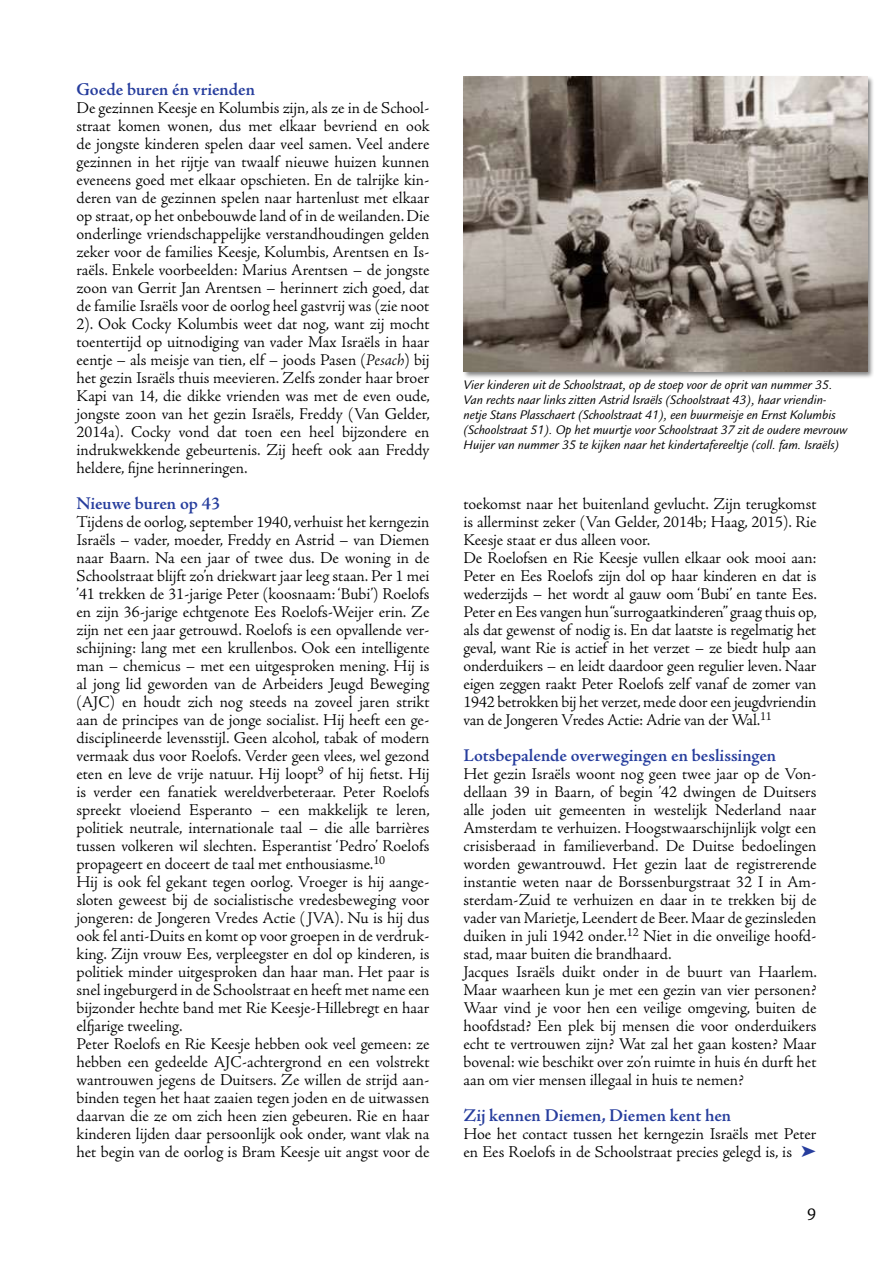
<style>
.page{position:relative;width:893px;height:1263px;background:#fff}
.page>*{position:absolute;margin:0;border:0;box-sizing:border-box;transform-origin:0 0}
.t1{font:600 18px "Adobe Jenson Pro";letter-spacing:-.005em;color:#263d9d}
.t2{font:18px "Legacy Sans Std";color:#000}
.t3{font:300 16.5px/18px "Adobe Jenson Pro";color:#000}
.t4{font:italic 13.5px/15px "Legacy Sans Std";color:#000}
.s1{font-style:italic}
</style>
<div class="page">
<div style="left:462px;top:75px;width:412px;height:304px;background:#000;opacity:.5"></div>
<img style="left:463px;top:77px;width:404px;height:294px">
<p class="t1" style="left:77px;top:79px;width:180px">Goede buren én vrienden</p>
<p class="t3" style="left:77px;top:99px;width:355px;text-align:justify">De gezinnen Keesje en Kolumbis zijn, als ze in de School&shy;straat komen wonen, dus met elkaar bevriend en ook de jongste kinderen spelen daar veel samen. Veel andere gezinnen in het rijtje van twaalf nieuwe huizen kunnen eveneens goed met elkaar opschieten. En de talrijke kin&shy;deren van de gezinnen spelen naar hartenlust met elkaar op straat, op het onbebouwde land of in de weilanden. Die onderlinge vriendschappelijke verstandhoudingen gelden zeker voor de families Keesje, Kolumbis, Arentsen en Is&shy;raëls. Enkele voorbeelden: Marius Arentsen – de jongste zoon van Gerrit Jan Arentsen – herinnert zich goed, dat de familie Israëls voor de oorlog heel gastvrij was (zie noot 2). Ook Cocky Kolumbis weet dat nog, want zij mocht toentertijd op uitnodiging van vader Max Israëls in haar eentje – als meisje van tien, elf – joods Pasen (<span class="s1">Pesach</span>) bij het gezin Israëls thuis meevieren. Zelfs zonder haar broer Kapi van 14, die dikke vrienden was met de even oude, jongste zoon van het gezin Israëls, Freddy (Van Gelder, 2014a). Cocky vond dat toen een heel bijzondere en indrukwekkende gebeurtenis. Zij heeft ook aan Freddy heldere, fijne herinneringen.</p>
<p class="t1" style="left:77px;top:493px;width:145px">Nieuwe buren op 43</p>
<p class="t3" style="left:77px;top:513px;width:355px">Tijdens de oorlog, september 1940, verhuist het kerngezin Israëls – vader, moeder, Freddy en Astrid – van Diemen naar Baarn. Na een jaar of twee dus. De woning in de Schoolstraat blijft zo’n driekwart jaar leeg staan. Per 1 mei ’41 trekken de 31-jarige Peter (koosnaam: ‘Bubi’) Roelofs en zijn 36-jarige echtgenote Ees Roelofs-Weijer erin. Ze zijn net een jaar getrouwd. Roelofs is een opvallende ver&shy;schijning: lang met een krullenbos. Ook een intelligente man – chemicus – met een uitgesproken mening. Hij is al jong lid geworden van de Arbeiders Jeugd Beweging (AJC) en houdt zich nog steeds na zoveel jaren strikt aan de principes van de jonge socialist. Hij heeft een ge&shy;disciplineerde levensstijl. Geen alcohol, tabak of modern vermaak dus voor Roelofs. Verder geen vlees, wel gezond eten en leve de vrije natuur. Hij loopt<sup>9</sup> of hij fietst. Hij is verder een fanatiek wereldverbeteraar. Peter Roelofs spreekt vloeiend Esperanto – een makkelijk te leren, politiek neutrale, internationale taal – die alle barrières tussen volkeren wil slechten. Esperantist ‘Pedro’ Roelofs propageert en doceert de taal met enthousiasme.<sup>10<br></sup>Hij is ook fel gekant tegen oorlog. Vroeger is hij aange&shy;sloten geweest bij de socialistische vredesbeweging voor jongeren: de Jongeren Vredes Actie ( JVA). Nu is hij dus ook fel anti-Duits en komt op voor groepen in de verdruk&shy;king. Zijn vrouw Ees, verpleegster en dol op kinderen, is politiek minder uitgesproken dan haar man. Het paar is snel ingeburgerd in de Schoolstraat en heeft met name een bijzonder hechte band met Rie Keesje-Hillebregt en haar elfjarige tweeling.<br>Peter Roelofs en Rie Keesje hebben ook veel gemeen: ze hebben een gedeelde AJC-achtergrond en een volstrekt wantrouwen jegens de Duitsers. Ze willen de strijd aan&shy;binden tegen het haat zaaien tegen joden en de uitwassen daarvan die ze om zich heen zien gebeuren. Rie en haar kinderen lijden daar persoonlijk ook onder, want vlak na het begin van de oorlog is Bram Keesje uit angst voor de</p>
<p class="t4" style="left:463px;top:378px;width:385px">Vier kinderen uit de Schoolstraat, op de stoep voor de oprit van nummer 35.<br>Van rechts naar links zitten Astrid Israëls (Schoolstraat 43), haar vriendin&shy;netje Stans Plasschaert (Schoolstraat 41), een buurmeisje en Ernst Kolumbis (Schoolstraat 51). Op het muurtje voor Schoolstraat 37 zit de oudere mevrouw Huijer van nummer 35 te kijken naar het kindertafereeltje (coll. fam. Israëls)</p>
<p class="t3" style="left:463px;top:495px;width:355px">toekomst naar het buitenland gevlucht. Zijn terugkomst is allerminst zeker (Van Gelder, 2014b; Haag, 2015). Rie Keesje staat er dus alleen voor.<br>De Roelofsen en Rie Keesje vullen elkaar ook mooi aan:<br>Peter en Ees Roelofs zijn dol op haar kinderen en dat is wederzijds – het wordt al gauw oom ‘Bubi’ en tante Ees.<br>Peter en Ees vangen hun “surrogaatkinderen” graag thuis op, als dat gewenst of nodig is. En dat laatste is regelmatig het geval, want Rie is actief in het verzet – ze biedt hulp aan onderduikers – en leidt daardoor geen regulier leven. Naar eigen zeggen raakt Peter Roelofs zelf vanaf de zomer van 1942 betrokken bij het verzet, mede door een jeugdvriendin van de Jongeren Vredes Actie: Adrie van der Wal.<sup>11</sup></p>
<p class="t1" style="left:463px;top:745px;width:314px">Lotsbepalende overwegingen en beslissingen</p>
<p class="t3" style="left:463px;top:765px;width:355px">Het gezin Israëls woont nog geen twee jaar op de Von&shy;dellaan 39 in Baarn, of begin ’42 dwingen de Duitsers alle joden uit gemeenten in westelijk Nederland naar Amsterdam te verhuizen. Hoogstwaarschijnlijk volgt een crisisberaad in familieverband. De Duitse bedoelingen worden gewantrouwd. Het gezin laat de registrerende instantie weten naar de Borssenburgstraat 32 I in Am&shy;sterdam-Zuid te verhuizen en daar in te trekken bij de vader van Marietje, Leendert de Beer. Maar de gezinsleden duiken in juli 1942 onder.<sup>12</sup> Niet in die onveilige hoofd&shy;stad, maar buiten die brandhaard.<br>Jacques Israëls duikt onder in de buurt van Haarlem.<br>Maar waarheen kun je met een gezin van vier personen?<br>Waar vind je voor hen een veilige omgeving, buiten de hoofdstad? Een plek bij mensen die voor onderduikers echt te vertrouwen zijn? Wat zal het gaan kosten? Maar bovenal: wie beschikt over zo’n ruimte in huis én durft het aan om vier mensen illegaal in huis te nemen?</p>
<p class="t1" style="left:463px;top:1105px;width:269px">Zij kennen Diemen, Diemen kent hen</p>
<p class="t3" style="left:463px;top:1125px;width:354px">Hoe het contact tussen het kerngezin Israëls met Peter en Ees Roelofs in de Schoolstraat precies gelegd is, is</p>
<p class="t2" style="left:807px;top:1204px;width:11px">9</p>
</div>
